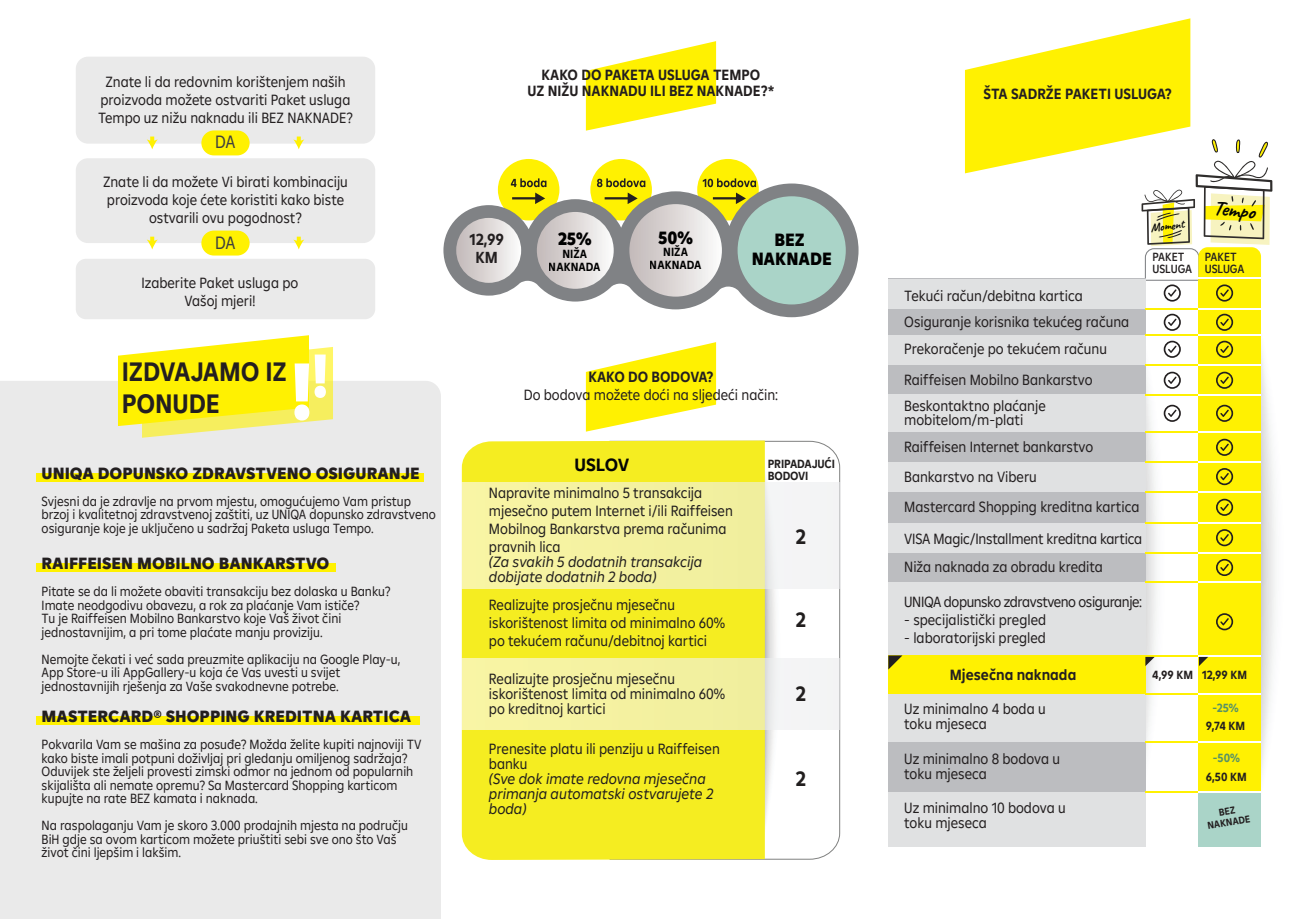
<style>
.page{position:relative;width:1302px;height:919px;background:#fff}
.page>*{position:absolute;margin:0;border:0;box-sizing:border-box;transform-origin:0 0}
.t1{font:900 82.65px "Amalia";color:#fff;scale:.93 1}
.t2{font:700 27px/32.4px "Amalia";letter-spacing:-.005em;color:#231f20;scale:.93 1}
.t3{font:700 21px "Amalia";color:#211e1e;scale:.93 1}
.t4{font:700 20.7px "Caveat";color:#050504}
.t5{font:900 18px/19.5px "Amalia";color:#000;text-align:center;scale:.93 1}
.t6{font:700 18px "Amalia";letter-spacing:-.01em;color:#050504}
.t7{font:18px "Amalia";color:#3f3f3f;scale:.93 1}
.t8{font:900 16.5px "Amalia";color:#231f20}
.t9{font:700 16.2px/17.4px "Amalia";color:#231f20;text-align:center;scale:.93 1}
.t10{font:15px/18px "Amalia";color:#231f20;scale:.93 1}
.t11{font:15px/18px "Amalia";color:#211e1e;scale:.93 1}
.t12{font:italic 15px/15px "Amalia";color:#211e1e;scale:.93 1}
.t13{font:700 15px/15.8px "Amalia";color:#231f20;text-align:center;scale:.93 1}
.t14{font:15px "Amalia";letter-spacing:-.03em;color:#231f20;scale:.93 1}
.t15{font:13.5px/13.5px "Amalia";color:#231f20;scale:.93 1}
.t16{font:700 12.15px "Caveat";color:#050504}
.t17{font:700 12px "Amalia";color:#231f20;scale:.93 1}
.t18{font:500 12px/12px "Amalia";color:#231f20;scale:.93 1}
.t19{font:700 12px/12.9px "Amalia";color:#000;text-align:center;scale:.93 1}
.t20{font:700 12px/12px "Amalia";letter-spacing:-.01em;color:#211e1e;scale:.93 1}
.t21{font:700 12px "Amalia";color:#599265;scale:.93 1}
.t22{font:700 10.2px/11.4px "Amalia";color:#231f20;text-align:center;scale:.93 1}
</style>
<div class="page">
<svg style="left:586px;top:342px;width:130px;height:89px"></svg>
<div style="left:76px;top:57px;width:299px;height:87px;background:#eaeaea;border-radius:12px"></div>
<div style="left:76px;top:158px;width:299px;height:85px;background:#eaeaea;border-radius:12px"></div>
<div style="left:76px;top:259px;width:299px;height:60px;background:#eaeaea;border-radius:10px"></div>
<svg style="left:147px;top:237px;width:11px;height:12px"></svg>
<svg style="left:293px;top:237px;width:11px;height:12px"></svg>
<div style="left:201px;top:230px;width:48px;height:25px;background:#fff101;border-radius:12px"></div>
<svg style="left:147px;top:136px;width:11px;height:13px"></svg>
<svg style="left:293px;top:136px;width:11px;height:13px"></svg>
<div style="left:201px;top:130px;width:48px;height:25px;background:#fff101;border-radius:12px"></div>
<div style="left:0;top:381px;width:441px;height:537px;background:#eaeaea"></div>
<div style="left:36px;top:473px;width:388px;height:8px;background:#fff101"></div>
<div style="left:36px;top:563px;width:299px;height:8px;background:#fff101"></div>
<div style="left:36px;top:716px;width:383px;height:9px;background:#fff101"></div>
<svg style="left:586px;top:41px;width:130px;height:90px"></svg>
<svg style="left:764px;top:441px;width:76px;height:418px"></svg>
<svg style="left:764px;top:440px;width:19px;height:418px"></svg>
<div style="left:462px;top:440px;width:302px;height:419px;background:#f5ed21"></div>
<svg style="left:462px;top:482px;width:378px;height:106px"></svg>
<svg style="left:462px;top:658px;width:377px;height:71px"></svg>
<div style="left:888px;top:279px;width:257px;height:567px;background:#bcbdc0"></div>
<div style="left:888px;top:279px;width:257px;height:29px;background:#e0e1e2"></div>
<div style="left:888px;top:335px;width:257px;height:30px;background:#e0e1e2"></div>
<div style="left:888px;top:461px;width:257px;height:30px;background:#e0e1e2"></div>
<div style="left:888px;top:522px;width:257px;height:30px;background:#e0e1e2"></div>
<div style="left:888px;top:582px;width:257px;height:73px;background:#e0e1e2"></div>
<div style="left:888px;top:394px;width:257px;height:38px;background:#e0e1e2"></div>
<div style="left:888px;top:693px;width:257px;height:48px;background:#e0e1e2"></div>
<div style="left:888px;top:792px;width:257px;height:54px;background:#e0e1e2"></div>
<div style="left:888px;top:655px;width:257px;height:38px;background:#fff101"></div>
<svg style="left:888px;top:655px;width:14px;height:14px"></svg>
<svg style="left:964px;top:18px;width:311px;height:828px"></svg>
<svg style="left:118px;top:335px;width:215px;height:102px;background:#fbf140"></svg>
<svg style="left:443px;top:183px;width:415px;height:134px"></svg>
<div style="left:536px;top:212px;width:77px;height:77px;background:linear-gradient(to right,#bdb3b3,#fcfcfb);border-radius:38px"></div>
<div style="left:629px;top:204px;width:92px;height:92px;background:linear-gradient(to right,#c0b6b6,#fbfafa);border-radius:46px"></div>
<div style="left:737px;top:196px;width:108px;height:108px;background:#aad4c8;border-radius:50%"></div>
<div style="left:456px;top:218px;width:65px;height:65px;background:linear-gradient(to right,#c0b7b6,#fafaf9);border-radius:32px"></div>
<svg style="left:498px;top:159px;width:61px;height:61px;background:#e0d631"></svg>
<svg style="left:590px;top:159px;width:61px;height:61px;background:#d8cf38"></svg>
<svg style="left:697px;top:159px;width:61px;height:61px;background:#d2cb40"></svg>
<p class="t10" style="left:98px;top:72px;width:275px;text-align:center">Znate li da redovnim korištenjem naših proizvoda možete ostvariti Paket usluga<br>Tempo uz nižu naknadu ili BEZ NAKNADE?</p>
<h3 class="t7" style="left:215px;top:130px;width:23px">DA</h3>
<p class="t10" style="left:103px;top:172px;width:265px;text-align:center">Znate li da možete Vi birati kombinaciju proizvoda koje ćete koristiti kako biste ostvarili ovu pogodnost?</p>
<h3 class="t7" style="left:215px;top:230px;width:23px">DA</h3>
<p class="t10" style="left:141px;top:273px;width:170px;text-align:center">Izaberite Paket usluga po<br>Vašoj mjeri!</p>
<h2 class="t2" style="left:122px;top:354px;width:179px">IZDVAJAMO IZ<br>PONUDE</h2>
<h1 class="t1" style="left:291px;top:336px;width:41px">!<sup>!</sup></h1>
<p class="t8" style="left:42px;top:462px;width:379px">UNIQA DOPUNSKO ZDRAVSTVENO OSIGURANJE</p>
<p class="t15" style="left:42px;top:494px;width:425px">Svjesni da je zdravlje na prvom mjestu, omogućujemo Vam pristup brzoj i kvalitetnoj zdravstvenoj zaštiti, uz UNIQA dopunsko zdravstveno osiguranje koje je uključeno u sadržaj Paketa usluga Tempo.</p>
<p class="t8" style="left:42px;top:552px;width:289px">RAIFFEISEN MOBILNO BANKARSTVO</p>
<p class="t15" style="left:42px;top:584px;width:377px">Pitate se da li možete obaviti transakciju bez dolaska u Banku?<br>Imate neodgodivu obavezu, a rok za plaćanje Vam ističe?<br>Tu je Raiffeisen Mobilno Bankarstvo koje Vaš život čini jednostavnijim, a pri tome plaćate manju proviziju.</p>
<p class="t15" style="left:42px;top:651px;width:387px">Nemojte čekati i već sada preuzmite aplikaciju na Google Play-u,<br>App Store-u ili AppGallery-u koja će Vas uvesti u svijet jednostavnijih rješenja za Vaše svakodnevne potrebe.</p>
<p class="t8" style="left:42px;top:705px;width:371px">MASTERCARD® SHOPPING KREDITNA KARTICA</p>
<p class="t15" style="left:42px;top:737px;width:410px">Pokvarila Vam se mašina za posuđe? Možda želite kupiti najnoviji TV kako biste imali potpuni doživljaj pri gledanju omiljenog sadržaja?<br>Oduvijek ste željeli provesti zimski odmor na jednom od popularnih skijališta ali nemate opremu? Sa Mastercard Shopping karticom kupujte na rate BEZ kamata i naknada.</p>
<p class="t15" style="left:42px;top:818px;width:395px">Na raspolaganju Vam je skoro 3.000 prodajnih mjesta na području<br>BiH gdje sa ovom karticom možete priuštiti sebi sve ono što Vaš život čini ljepšim i lakšim.</p>
<p class="t13" style="left:527px;top:66px;width:267px">KAKO DO PAKETA USLUGA TEMPO<br>UZ NIŽU NAKNADU ILI BEZ NAKNADE?*</p>
<p class="t9" style="left:469px;top:230px;width:39px">12,99<br>KM</p>
<h3 class="t5" style="left:557px;top:229px;width:38px">25%</h3>
<p class="t19" style="left:548px;top:247px;width:57px">NIŽA<br>NAKNADA</p>
<h3 class="t5" style="left:658px;top:227px;width:39px">50%</h3>
<p class="t19" style="left:649px;top:245px;width:57px">NIŽA<br>NAKNADA</p>
<h3 class="t5" style="left:751px;top:229px;width:88px">BEZ<br>NAKNADE</h3>
<p class="t13" style="left:588px;top:368px;width:136px">KAKO DO BODOVA?</p>
<p class="t10" style="left:523px;top:385px;width:275px">Do bodova možete doći na sljedeći način:</p>
<h3 class="t6" style="left:574px;top:452px;width:57px">USLOV</h3>
<p class="t11" style="left:489px;top:483px;width:264px">Napravite minimalno 5 transakcija mjesečno putem Internet i/ili Raiffeisen<br>Mobilnog Bankarstva prema računima pravnih lica</p>
<p class="t12" style="left:489px;top:553px;width:231px">(Za svakih 5 dodatnih transakcija dobijate dodatnih 2 boda)</p>
<p class="t11" style="left:489px;top:594px;width:255px">Realizujte prosječnu mjesečnu iskorištenost limita od minimalno 60% po tekućem računu/debitnoj kartici</p>
<p class="t11" style="left:489px;top:670px;width:255px;line-height:15px">Realizujte prosječnu mjesečnu iskorištenost limita od minimalno 60% po kreditnoj kartici</p>
<p class="t11" style="left:489px;top:740px;width:250px;line-height:15px">Prenesite platu ili penziju u Raiffeisen banku</p>
<p class="t12" style="left:489px;top:770px;width:243px">(Sve dok imate redovna mjesečna primanja automatski ostvarujete 2 boda)</p>
<p class="t20" style="left:767px;top:457px;width:74px">PRIPADAJUĆI<br>BODOVI</p>
<h3 class="t3" style="left:795px;top:522px;width:13px">2</h3>
<h3 class="t3" style="left:795px;top:606px;width:13px">2</h3>
<h3 class="t3" style="left:795px;top:679px;width:13px">2</h3>
<h3 class="t3" style="left:795px;top:765px;width:13px">2</h3>
<p class="t13" style="left:983px;top:86px;width:204px">ŠTA SADRŽE PAKETI USLUGA?</p>
<p class="t16" style="left:1149px;top:221px;width:35px;rotate:-8deg">Moment</p>
<h3 class="t4" style="left:1214px;top:194px;width:43px;rotate:7deg">Tempo</h3>
<p class="t10" style="left:904px;top:281px;width:243px;line-height:26.8px">Tekući račun/debitna kartica<br>Osiguranje korisnika tekućeg računa<br>Prekoračenje po tekućem računu</p>
<p class="t10" style="left:904px;top:370px;width:204px">Raiffeisen Mobilno Bankarstvo</p>
<p class="t10" style="left:904px;top:398px;width:154px;line-height:13.5px">Beskontaktno plaćanje mobitelom/m-plati</p>
<p class="t10" style="left:904px;top:437px;width:205px">Raiffeisen Internet bankarstvo</p>
<p class="t10" style="left:904px;top:466px;width:144px">Bankarstvo na Viberu</p>
<p class="t10" style="left:904px;top:497px;width:254px">Mastercard Shopping kreditna kartica</p>
<p class="t10" style="left:904px;top:529px;width:257px">VISA Magic/Installment kreditna kartica</p>
<p class="t10" style="left:904px;top:557px;width:215px">Niža naknada za obradu kredita</p>
<p class="t14" style="left:904px;top:592px;width:257px">UNIQA dopunsko zdravstveno osiguranje:</p>
<p class="t10" style="left:904px;top:610px;width:154px">- specijalistički pregled</p>
<p class="t10" style="left:904px;top:628px;width:154px">- laboratorijski pregled</p>
<p class="t18" style="left:1152px;top:250px;width:44px">PAKET<br>USLUGA</p>
<p class="t18" style="left:1204px;top:250px;width:44px">PAKET<br>USLUGA</p>
<p class="t13" style="left:949px;top:666px;width:137px">Mjesečna naknada</p>
<p class="t17" style="left:1152px;top:667px;width:104px">4,99 KM 12,99 KM</p>
<p class="t10" style="left:904px;top:700px;width:154px;line-height:15px">Uz minimalno 4 boda u toku mjeseca</p>
<p class="t21" style="left:1212px;top:699px;width:30px">-25%</p>
<p class="t17" style="left:1205px;top:717px;width:44px">9,74 KM</p>
<p class="t10" style="left:904px;top:750px;width:169px;line-height:15px">Uz minimalno 8 bodova u toku mjeseca</p>
<p class="t21" style="left:1212px;top:750px;width:31px">-50%</p>
<p class="t17" style="left:1205px;top:768px;width:45px">6,50 KM</p>
<p class="t10" style="left:904px;top:799px;width:175px;line-height:15px">Uz minimalno 10 bodova u toku mjeseca</p>
<p class="t22" style="left:1204px;top:808px;width:48px;rotate:-9deg">BEZ<br>NAKNADE</p>
</div>
